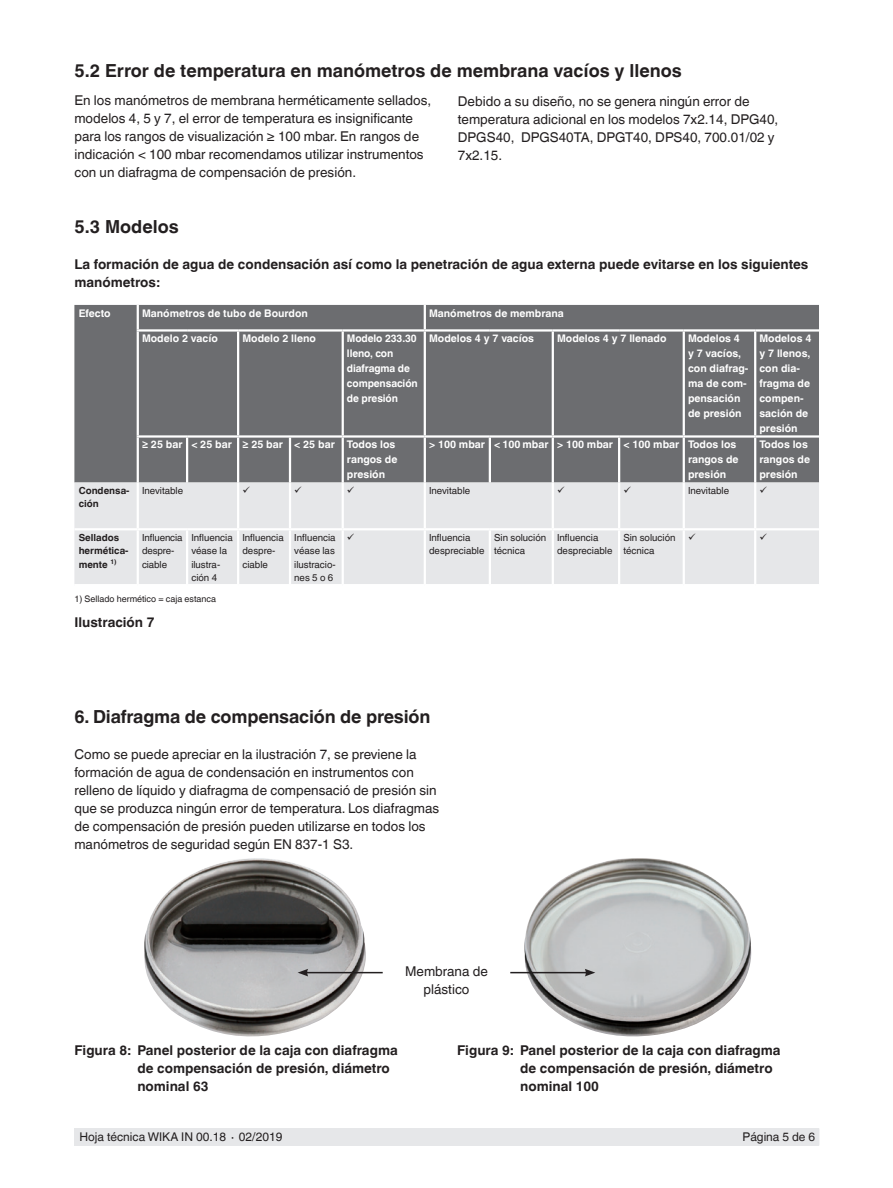
<style>
.page{position:relative;width:893px;height:1188px;background:#fff}
.page>*{position:absolute;margin:0;border:0;box-sizing:border-box;transform-origin:0 0}
.t1{font:700 18px "Helvetica World";color:#231f20}
.t2{font:13.5px/18px "Helvetica World";color:#231f20}
.t3{font:700 13.5px/18px "Helvetica World";color:#231f20}
.t4{font:12px "Helvetica World";color:#231f20}
.t5{font:700 10.5px/15px "Helvetica World";color:#fff}
.t6{font:9.75px/13.5px "Helvetica World";color:#231f20}
.t7{font:700 9.75px/13.5px "Helvetica World";color:#231f20}
.t8{font:9px "Helvetica World";color:#231f20}
</style>
<div class="page">
<div style="left:75px;top:1128px;width:744px;height:17px;background:#e6e7e9"></div>
<img style="left:144px;top:858px;width:224px;height:179px">
<img style="left:524px;top:858px;width:227px;height:179px">
<div style="left:74px;top:305px;width:745px;height:178px;background:#6c6d70"></div>
<div style="left:74px;top:483px;width:745px;height:101px;background:#e6e7e9"></div>
<hr style="left:137px;top:305px;width:2px;height:24px;background:#fff">
<hr style="left:424px;top:305px;width:2px;height:24px;background:#fff">
<hr style="left:137px;top:329px;width:50px;height:3px;background:#fff">
<hr style="left:137px;top:332px;width:2px;height:103px;background:#fff">
<hr style="left:187px;top:329px;width:51px;height:3px;background:#fff">
<hr style="left:238px;top:329px;width:52px;height:3px;background:#fff">
<hr style="left:237px;top:332px;width:2px;height:103px;background:#fff">
<hr style="left:290px;top:329px;width:53px;height:3px;background:#fff">
<hr style="left:343px;top:329px;width:82px;height:3px;background:#fff">
<hr style="left:342px;top:332px;width:2px;height:103px;background:#fff">
<hr style="left:425px;top:329px;width:65px;height:3px;background:#fff">
<hr style="left:424px;top:332px;width:2px;height:103px;background:#fff">
<hr style="left:490px;top:329px;width:63px;height:3px;background:#fff">
<hr style="left:553px;top:329px;width:66px;height:3px;background:#fff">
<hr style="left:552px;top:332px;width:2px;height:103px;background:#fff">
<hr style="left:619px;top:329px;width:65px;height:3px;background:#fff">
<hr style="left:684px;top:329px;width:71px;height:3px;background:#fff">
<hr style="left:683px;top:332px;width:2px;height:103px;background:#fff">
<hr style="left:137px;top:483px;width:2px;height:45px;background:#fff">
<hr style="left:237px;top:483px;width:2px;height:45px;background:#fff">
<hr style="left:138px;top:528px;width:49px;height:2px;background:#fff">
<hr style="left:187px;top:528px;width:51px;height:2px;background:#fff">
<hr style="left:424px;top:483px;width:2px;height:45px;background:#fff">
<hr style="left:552px;top:483px;width:2px;height:45px;background:#fff">
<hr style="left:425px;top:528px;width:65px;height:2px;background:#fff">
<hr style="left:490px;top:528px;width:63px;height:2px;background:#fff">
<hr style="left:755px;top:329px;width:64px;height:3px;background:#fff">
<hr style="left:754px;top:332px;width:2px;height:103px;background:#fff">
<hr style="left:137px;top:435px;width:50px;height:3px;background:#fff">
<hr style="left:137px;top:438px;width:2px;height:45px;background:#fff">
<hr style="left:187px;top:435px;width:51px;height:3px;background:#fff">
<hr style="left:186px;top:438px;width:2px;height:45px;background:#fff">
<hr style="left:238px;top:435px;width:52px;height:3px;background:#fff">
<hr style="left:237px;top:438px;width:2px;height:45px;background:#fff">
<hr style="left:290px;top:435px;width:53px;height:3px;background:#fff">
<hr style="left:289px;top:438px;width:2px;height:45px;background:#fff">
<hr style="left:343px;top:435px;width:82px;height:3px;background:#fff">
<hr style="left:342px;top:438px;width:2px;height:45px;background:#fff">
<hr style="left:425px;top:435px;width:65px;height:3px;background:#fff">
<hr style="left:424px;top:438px;width:2px;height:45px;background:#fff">
<hr style="left:490px;top:435px;width:63px;height:3px;background:#fff">
<hr style="left:489px;top:438px;width:2px;height:45px;background:#fff">
<hr style="left:553px;top:435px;width:66px;height:3px;background:#fff">
<hr style="left:552px;top:438px;width:2px;height:45px;background:#fff">
<hr style="left:619px;top:435px;width:65px;height:3px;background:#fff">
<hr style="left:618px;top:438px;width:2px;height:45px;background:#fff">
<hr style="left:684px;top:435px;width:71px;height:3px;background:#fff">
<hr style="left:683px;top:438px;width:2px;height:45px;background:#fff">
<hr style="left:755px;top:435px;width:64px;height:3px;background:#fff">
<hr style="left:754px;top:438px;width:2px;height:45px;background:#fff">
<hr style="left:289px;top:483px;width:2px;height:45px;background:#fff">
<hr style="left:342px;top:483px;width:2px;height:45px;background:#fff">
<hr style="left:618px;top:483px;width:2px;height:45px;background:#fff">
<hr style="left:683px;top:483px;width:2px;height:45px;background:#fff">
<hr style="left:754px;top:483px;width:2px;height:45px;background:#fff">
<hr style="left:74px;top:528px;width:64px;height:2px;background:#fff">
<hr style="left:137px;top:530px;width:2px;height:54px;background:#fff">
<hr style="left:186px;top:530px;width:2px;height:54px;background:#fff">
<hr style="left:238px;top:528px;width:52px;height:2px;background:#fff">
<hr style="left:237px;top:530px;width:2px;height:54px;background:#fff">
<hr style="left:290px;top:528px;width:53px;height:2px;background:#fff">
<hr style="left:289px;top:530px;width:2px;height:54px;background:#fff">
<hr style="left:343px;top:528px;width:82px;height:2px;background:#fff">
<hr style="left:342px;top:530px;width:2px;height:54px;background:#fff">
<hr style="left:424px;top:530px;width:2px;height:54px;background:#fff">
<hr style="left:489px;top:530px;width:2px;height:54px;background:#fff">
<hr style="left:553px;top:528px;width:66px;height:2px;background:#fff">
<hr style="left:552px;top:530px;width:2px;height:54px;background:#fff">
<hr style="left:619px;top:528px;width:65px;height:2px;background:#fff">
<hr style="left:618px;top:530px;width:2px;height:54px;background:#fff">
<hr style="left:684px;top:528px;width:71px;height:2px;background:#fff">
<hr style="left:683px;top:530px;width:2px;height:54px;background:#fff">
<hr style="left:755px;top:528px;width:64px;height:2px;background:#fff">
<hr style="left:754px;top:530px;width:2px;height:54px;background:#fff">
<hr style="left:510px;top:972px;width:77px;height:1px;background:#231f20">
<svg style="left:585px;top:969px;width:10px;height:7px"></svg>
<hr style="left:306px;top:972px;width:77px;height:1px;background:#231f20">
<svg style="left:298px;top:969px;width:10px;height:7px"></svg>
<svg style="left:243px;top:487px;width:7px;height:6px"></svg>
<svg style="left:295px;top:487px;width:7px;height:6px"></svg>
<svg style="left:348px;top:487px;width:6px;height:6px"></svg>
<svg style="left:558px;top:487px;width:6px;height:6px"></svg>
<svg style="left:624px;top:487px;width:7px;height:6px"></svg>
<svg style="left:760px;top:487px;width:7px;height:6px"></svg>
<svg style="left:348px;top:534px;width:6px;height:6px"></svg>
<svg style="left:689px;top:534px;width:6px;height:6px"></svg>
<svg style="left:760px;top:534px;width:7px;height:6px"></svg>
<h1 class="t1" style="left:74px;top:60px;width:609px">5.2 Error de temperatura en manómetros de membrana vacíos y llenos</h1>
<p class="t2" style="left:458px;top:92px;width:322px">Debido a su diseño, no se genera ningún error de temperatura adicional en los modelos 7x2.14, DPG40, DPGS40, DPGS40TA, DPGT40, DPS40, 700.01/02 y 7x2.15.</p>
<p class="t2" style="left:74px;top:92px;width:358px">En los manómetros de membrana herméticamente sellados, modelos 4, 5 y 7, el error de temperatura es insignificante para los rangos de visualización ≥ 100 mbar. En rangos de indicación &lt; 100 mbar recomendamos utilizar instrumentos con un diafragma de compensación de presión.</p>
<h1 class="t1" style="left:74px;top:216px;width:106px">5.3 Modelos</h1>
<p class="t3" style="left:74px;top:255px;width:736px">La formación de agua de condensación así como la penetración de agua externa puede evitarse en los siguientes manómetros:</p>
<p class="t5" style="left:79px;top:306px;width:34px">Efecto</p>
<p class="t5" style="left:142px;top:306px;width:167px">Manómetros de tubo de Bourdon</p>
<p class="t5" style="left:429px;top:306px;width:136px">Manómetros de membrana</p>
<p class="t5" style="left:142px;top:331px;width:77px">Modelo 2 vacío</p>
<p class="t5" style="left:242px;top:331px;width:75px">Modelo 2 lleno</p>
<p class="t5" style="left:347px;top:331px;width:72px">Modelo 233.30 lleno, con diafragma de compensación de presión</p>
<p class="t5" style="left:429px;top:331px;width:107px">Modelos 4 y 7 vacíos</p>
<p class="t5" style="left:557px;top:331px;width:111px">Modelos 4 y 7 llenado</p>
<p class="t5" style="left:688px;top:331px;width:62px">Modelos 4<br>y 7 vacíos, con diafrag&shy;ma de com&shy;pensación de presión</p>
<p class="t5" style="left:759px;top:331px;width:53px">Modelos 4 y 7 llenos, con dia&shy;fragma de compen&shy;sación de presión</p>
<p class="t5" style="left:347px;top:437px;width:52px;text-indent:-205px">≥ 25 bar &lt; 25 bar ≥ 25 bar &lt; 25 bar Todos los rangos de presión</p>
<p class="t5" style="left:688px;top:437px;width:52px;text-indent:-259px">&gt; 100 mbar &lt; 100 mbar &gt; 100 mbar &lt; 100 mbar Todos los rangos de presión</p>
<p class="t5" style="left:759px;top:437px;width:52px">Todos los rangos de presión</p>
<p class="t7" style="left:79px;top:484px;width:52px">Condensa&shy;ción</p>
<p class="t6" style="left:142px;top:484px;width:43px">Inevitable</p>
<p class="t6" style="left:429px;top:484px;width:43px">Inevitable</p>
<p class="t6" style="left:688px;top:484px;width:43px">Inevitable</p>
<p class="t7" style="left:79px;top:530px;width:51px">Sellados hermética&shy;mente <sup>1)</sup></p>
<p class="t6" style="left:142px;top:530px;width:42px">Influencia despre&shy;ciable</p>
<p class="t6" style="left:191px;top:530px;width:43px">Influencia véase la ilustra&shy;ción 4</p>
<p class="t6" style="left:242px;top:530px;width:43px">Influencia despre&shy;ciable</p>
<p class="t6" style="left:294px;top:530px;width:43px;text-align:justify">Influencia véase las ilustracio&shy;nes 5 o 6</p>
<p class="t6" style="left:429px;top:530px;width:57px">Influencia despreciable</p>
<p class="t6" style="left:494px;top:530px;width:54px">Sin solución técnica</p>
<p class="t6" style="left:557px;top:530px;width:57px">Influencia despreciable</p>
<p class="t6" style="left:623px;top:530px;width:54px">Sin solución técnica</p>
<p class="t8" style="left:74px;top:594px;width:143px">1) Sellado hermético = caja estanca</p>
<p class="t3" style="left:74px;top:613px;width:82px">Ilustración 7</p>
<h1 class="t1" style="left:74px;top:706px;width:357px">6. Diafragma de compensación de presión</h1>
<p class="t2" style="left:74px;top:745px;width:366px">Como se puede apreciar en la ilustración 7, se previene la formación de agua de condensación en instrumentos con relleno de líquido y diafragma de compensació de presión sin que se produzca ningún error de temperatura. Los diafragmas de compensación de presión pueden utilizarse en todos los manómetros de seguridad según EN 837-1 S3.</p>
<p class="t2" style="left:405px;top:962px;width:84px;text-align:center">Membrana de plástico</p>
<p class="t3" style="left:137px;top:1041px;width:262px;text-indent:-63px">Figura 8: Panel posterior de la caja con diafragma de compensación de presión, diámetro nominal 63</p>
<p class="t3" style="left:520px;top:1041px;width:262px;text-indent:-63px">Figura 9: Panel posterior de la caja con diafragma de compensación de presión, diámetro nominal 100</p>
<p class="t4" style="left:80px;top:1130px;width:204px">Hoja técnica WIKA IN 00.18 ∙ 02/2019</p>
<p class="t4" style="left:743px;top:1130px;width:74px">Página 5 de 6</p>
</div>
